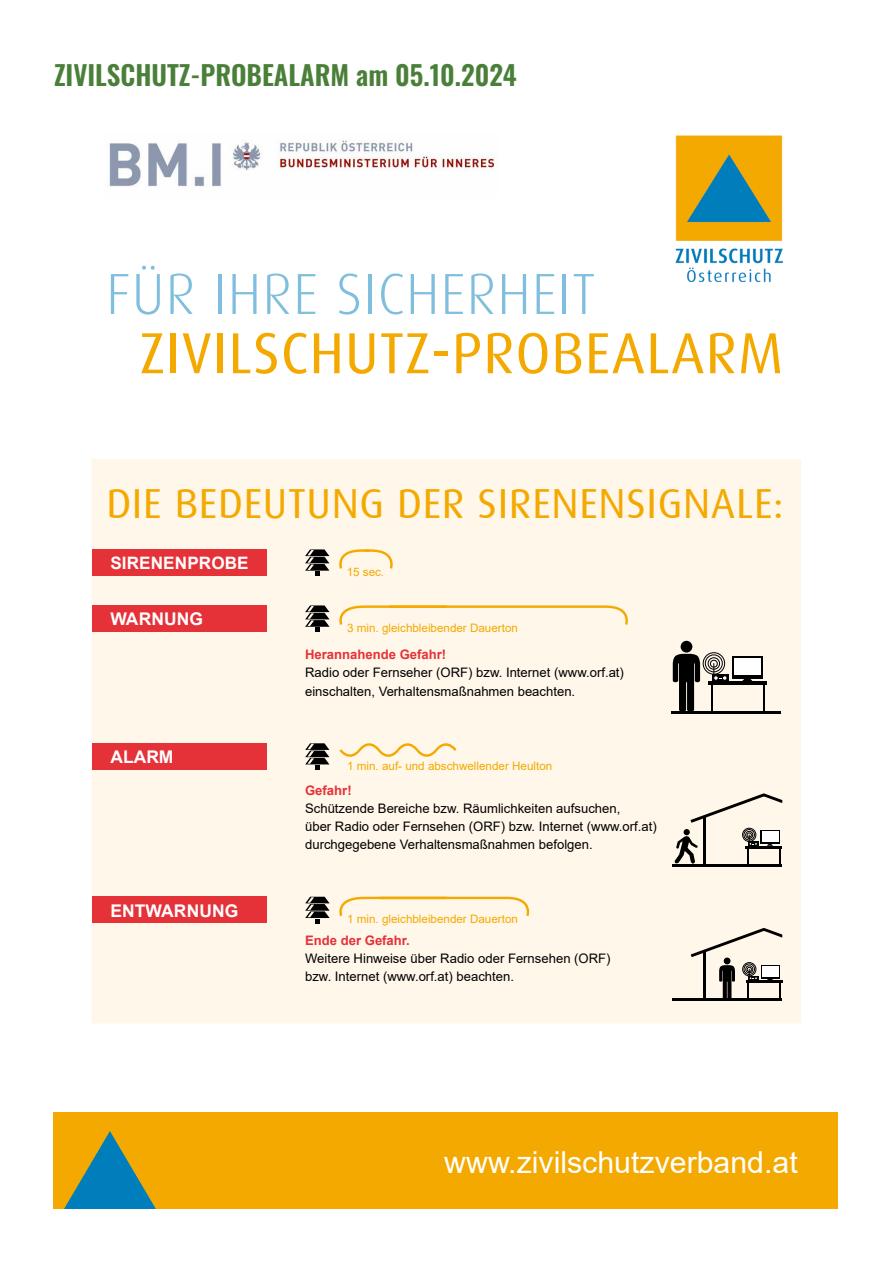
<style>
.page{position:relative;width:893px;height:1263px;background:#fff}
.page>*{position:absolute;margin:0;border:0;box-sizing:border-box;transform-origin:0 0}
.t1{font:57.9px/59.2px "Dax";letter-spacing:.015em;color:#f4a900}
.t2{font:42px "Dax";letter-spacing:.015em;color:#f4a900}
.t3{font:30.3px "Arial";color:#fff}
.t4{font:600 27px "Oswald";color:#4a7f39}
.t5{font:700 17.4px "Arial";letter-spacing:.005em;color:#fff}
.t6{font:700 17.1px "Arial";letter-spacing:.005em;color:#fff}
.t7{font:13.05px/18.1px "Arial";color:#000}
.t8{font:11.7px "Arial";color:#f4a900}
.s1{font-weight:300;color:#80bedd}
.s2{font-weight:700;color:#e53138}
</style>
<div class="page">
<div style="left:54px;top:1112px;width:784px;height:97px;background:#f4a900"></div>
<svg style="left:64px;top:1131px;width:92px;height:78px"></svg>
<div style="left:92px;top:460px;width:708px;height:563px;background:#fff7ea"></div>
<hr style="left:672px;top:864px;width:110px;height:2px;background:#000">
<svg style="left:779px;top:848px;width:2px;height:16px"></svg>
<div style="left:745px;top:831px;width:8px;height:7px;border:1px solid #000;border-radius:50%"></div>
<div style="left:744px;top:829px;width:11px;height:11px;border:1px solid #000;border-radius:50%"></div>
<div style="left:742px;top:828px;width:14px;height:14px;border:1px solid #000;border-radius:50%"></div>
<hr style="left:746px;top:845px;width:36px;height:3px;background:#000">
<svg style="left:760px;top:830px;width:19px;height:14px"></svg>
<div style="left:762px;top:832px;width:16px;height:10px;background:#fff"></div>
<svg style="left:767px;top:842px;width:6px;height:4px"></svg>
<hr style="left:748px;top:842px;width:10px;height:4px;background:#000">
<svg style="left:747px;top:833px;width:10px;height:31px"></svg>
<svg style="left:674px;top:829px;width:24px;height:35px"></svg>
<hr style="left:703px;top:818px;width:2px;height:46px;background:#000">
<svg style="left:690px;top:793px;width:92px;height:30px"></svg>
<svg style="left:339px;top:743px;width:118px;height:14px"></svg>
<svg style="left:305px;top:743px;width:24px;height:27px"></svg>
<div style="left:92px;top:743px;width:175px;height:27px;background:#e53138"></div>
<hr style="left:671px;top:711px;width:110px;height:3px;background:#000">
<hr style="left:711px;top:683px;width:2px;height:28px;background:#000">
<hr style="left:763px;top:683px;width:2px;height:28px;background:#000">
<div style="left:710px;top:660px;width:7px;height:7px;border:1px solid #000;border-radius:50%"></div>
<div style="left:708px;top:657px;width:12px;height:12px;border:1px solid #000;border-radius:50%"></div>
<div style="left:705px;top:655px;width:17px;height:17px;border:1px solid #000;border-radius:50%"></div>
<div style="left:703px;top:652px;width:22px;height:22px;border:1px solid #000;border-radius:50%"></div>
<hr style="left:708px;top:681px;width:59px;height:3px;background:#000">
<svg style="left:732px;top:656px;width:31px;height:22px"></svg>
<div style="left:734px;top:658px;width:27px;height:16px;background:#fff"></div>
<svg style="left:742px;top:676px;width:10px;height:5px"></svg>
<div style="left:712px;top:675px;width:16px;height:6px;background:#000"></div>
<svg style="left:713px;top:663px;width:14px;height:18px"></svg>
<svg style="left:673px;top:654px;width:27px;height:57px"></svg>
<div style="left:681px;top:641px;width:11px;height:11px;background:#000;border-radius:50%"></div>
<hr style="left:672px;top:998px;width:110px;height:3px;background:#000">
<svg style="left:779px;top:982px;width:2px;height:16px"></svg>
<div style="left:746px;top:965px;width:7px;height:8px;border:1px solid #000;border-radius:50%"></div>
<div style="left:744px;top:964px;width:11px;height:10px;border:1px solid #000;border-radius:50%"></div>
<div style="left:742px;top:962px;width:14px;height:14px;border:1px solid #000;border-radius:50%"></div>
<hr style="left:746px;top:980px;width:36px;height:2px;background:#000">
<svg style="left:761px;top:965px;width:18px;height:13px"></svg>
<div style="left:762px;top:966px;width:16px;height:10px;background:#fff"></div>
<svg style="left:767px;top:977px;width:6px;height:3px"></svg>
<svg style="left:747px;top:967px;width:11px;height:31px"></svg>
<hr style="left:703px;top:952px;width:3px;height:46px;background:#000">
<svg style="left:691px;top:928px;width:91px;height:29px"></svg>
<svg style="left:719px;top:965px;width:16px;height:33px"></svg>
<div style="left:724px;top:957px;width:6px;height:7px;background:#000;border-radius:50%"></div>
<div style="left:92px;top:897px;width:175px;height:26px;background:#e53138"></div>
<svg style="left:305px;top:896px;width:225px;height:27px"></svg>
<svg style="left:339px;top:605px;width:289px;height:20px"></svg>
<svg style="left:305px;top:605px;width:24px;height:27px"></svg>
<div style="left:92px;top:605px;width:175px;height:27px;background:#e53138"></div>
<svg style="left:305px;top:549px;width:24px;height:27px"></svg>
<svg style="left:339px;top:549px;width:54px;height:20px"></svg>
<div style="left:92px;top:549px;width:175px;height:27px;background:#e53138"></div>
<img style="left:675px;top:135px;width:108px;height:148px">
<img style="left:108px;top:140px;width:390px;height:47px">
<p class="t4" style="left:54px;top:61px;width:464px">ZIVILSCHUTZ-PROBEALARM am 05.10.2024</p>
<p class="t1" style="left:140px;top:265px;width:645px;text-indent:-34px"><span class="s1">FÜR IHRE SICHERHEIT<br></span>ZIVILSCHUTZ-PROBEALARM</p>
<p class="t2" style="left:106px;top:480px;width:679px">DIE BEDEUTUNG DER SIRENENSIGNALE:</p>
<p class="t6" style="left:110px;top:551px;width:140px">SIRENENPROBE</p>
<p class="t5" style="left:110px;top:607px;width:94px">WARNUNG</p>
<p class="t5" style="left:110px;top:744px;width:65px">ALARM</p>
<p class="t5" style="left:110px;top:898px;width:130px">ENTWARNUNG</p>
<p class="t8" style="left:347px;top:564px;width:39px">15 sec.</p>
<p class="t8" style="left:347px;top:620px;width:172px">3 min. gleichbleibender Dauerton</p>
<p class="t7" style="left:305px;top:645px;width:320px"><span class="s2">Herannahende Gefahr!<br></span>Radio oder Fernseher (ORF) bzw. Internet (www.orf.at) einschalten, Verhaltensmaßnahmen beachten.</p>
<p class="t8" style="left:347px;top:757px;width:207px">1 min. auf- und abschwellender Heulton</p>
<p class="t7" style="left:305px;top:781px;width:353px"><span class="s2">Gefahr!<br></span>Schützende Bereiche bzw. Räumlichkeiten aufsuchen,<br>über Radio oder Fernsehen (ORF) bzw. Internet (www.orf.at) durchgegebene Verhaltensmaßnahmen befolgen.</p>
<p class="t8" style="left:347px;top:911px;width:172px">1 min. gleichbleibender Dauerton</p>
<p class="t7" style="left:305px;top:931px;width:307px"><span class="s2">Ende der Gefahr.<br></span>Weitere Hinweise über Radio oder Fernsehen (ORF) bzw. Internet (www.orf.at) beachten.</p>
<p class="t3" style="left:444px;top:1142px;width:355px">www.zivilschutzverband.at</p>
</div>
